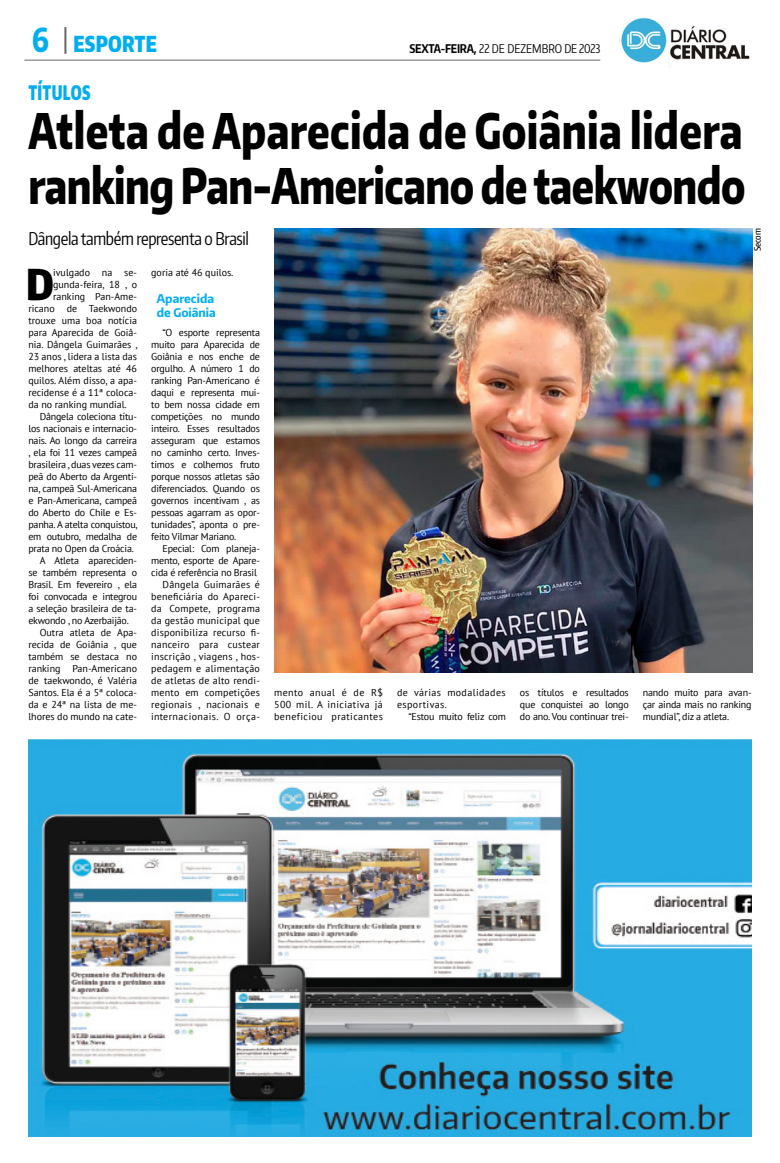
<style>
.page{position:relative;width:780px;height:1163px;background:#fff}
.page>*{position:absolute;margin:0;border:0;box-sizing:border-box;transform-origin:0 0}
.t1{font:800 49px/55px "Encode Sans Narrow";letter-spacing:-.01em;color:#000;scale:.81 1}
.t2{font:900 42.4px "Encode Sans Compressed";color:#000}
.t3{font:900 22px "Encode Sans Compressed";letter-spacing:.01em;color:#00aeef;scale:.91 1}
.t4{font:900 20px "Encode Sans Compressed";letter-spacing:.02em;color:#00aeef;scale:.8 1}
.t5{font:17.5px "Encode Sans Compressed";letter-spacing:-.02em;color:#000}
.t6{font:12px "Encode Sans Compressed";color:#000}
.t7{font:700 12px/14.4px "Encode Sans Narrow";color:#00aeef}
.t8{font:10px/12px "PT Sans";letter-spacing:-.02em;color:#000;text-align:justify}
.t9{font:10px "PT Sans";color:#000}
.t10{font:10px "PT Sans";letter-spacing:.02em;color:#000}
.t11{font:10px "PT Sans";letter-spacing:.04em;color:#000}
.t12{font:500 9px "Encode Sans Compressed";color:#000}
.s1{font-weight:800;font-size:33px}
.s2{font-weight:700}
</style>
<div class="page">
<img style="left:670px;top:26px;width:80px;height:34px">
<img style="left:619px;top:17px;width:48px;height:46px">
<hr style="left:24px;top:60px;width:576px;height:1px;background:#000">
<hr style="left:64px;top:27px;width:2px;height:27px;background:#000">
<img style="left:28px;top:739px;width:723px;height:397px">
<img style="left:274px;top:228px;width:478px;height:444px">
<p class="t3" style="left:32px;top:30px;width:139px"><span class="s1">6</span> ESPORTE</p>
<p class="t6" style="left:409px;top:41px;width:192px"><span class="s2">SEXTA-FEIRA,</span> 22 de dezembro DE 2023</p>
<p class="t4" style="left:28px;top:79px;width:79px">TÍTULOS</p>
<p class="t1" style="left:28px;top:102px;width:887px">Atleta de Aparecida de Goiânia lidera ranking Pan-Americano de taekwondo</p>
<p class="t5" style="left:28px;top:227px;width:222px">Dângela também representa o Brasil</p>
<p class="t12" style="left:751px;top:251px;width:25px;rotate:-90deg">Secom</p>
<p class="t2" style="left:26px;top:256px;width:29px">D</p>
<p class="t9" style="left:53px;top:266px;width:85px">ivulgado na se-</p>
<p class="t9" style="left:53px;top:278px;width:85px">gunda-feira, 18 , o</p>
<p class="t9" style="left:53px;top:290px;width:85px">ranking Pan-Ame-</p>
<p class="t9" style="left:28px;top:302px;width:110px">ricano de Taekwondo</p>
<p class="t9" style="left:28px;top:314px;width:110px">trouxe uma boa notícia</p>
<p class="t9" style="left:28px;top:326px;width:110px">para Aparecida de Goiâ-</p>
<p class="t9" style="left:28px;top:338px;width:111px">nia. Dângela Guimarães ,</p>
<p class="t9" style="left:28px;top:350px;width:110px">23 anos , lidera a lista das</p>
<p class="t9" style="left:28px;top:362px;width:110px">melhores ateltas até 46</p>
<p class="t9" style="left:28px;top:374px;width:110px">quilos. Além disso, a apa-</p>
<p class="t9" style="left:28px;top:386px;width:110px">recidense é a 11ª coloca-</p>
<p class="t9" style="left:28px;top:398px;width:100px">da no ranking mundial.</p>
<p class="t8" style="left:40px;top:410px;width:99px">Dângela coleciona títu-</p>
<p class="t8" style="left:28px;top:422px;width:110px">los nacionais e internacio-</p>
<p class="t8" style="left:28px;top:434px;width:110px">nais. Ao longo da carreira</p>
<p class="t8" style="left:28px;top:446px;width:110px">, ela foi 11 vezes campeã</p>
<p class="t8" style="left:28px;top:458px;width:110px">brasileira , duas vezes cam-</p>
<p class="t8" style="left:28px;top:470px;width:110px">peã do Aberto da Argenti-</p>
<p class="t8" style="left:28px;top:482px;width:110px">na, campeã Sul-Americana</p>
<p class="t8" style="left:28px;top:494px;width:110px">e Pan-Americana, campeã</p>
<p class="t8" style="left:28px;top:506px;width:110px">do Aberto do Chile e Es-</p>
<p class="t8" style="left:28px;top:518px;width:111px">panha. A atelta conquistou,</p>
<p class="t8" style="left:28px;top:530px;width:110px">em outubro, medalha de</p>
<p class="t8" style="left:28px;top:542px;width:107px">prata no Open da Croácia.</p>
<p class="t8" style="left:40px;top:554px;width:99px">A Atleta apareciden-</p>
<p class="t8" style="left:28px;top:566px;width:110px">se também representa o</p>
<p class="t8" style="left:28px;top:578px;width:110px">Brasil. Em fevereiro , ela</p>
<p class="t8" style="left:28px;top:590px;width:110px">foi convocada e integrou</p>
<p class="t8" style="left:28px;top:602px;width:110px">a seleção brasileira de ta-</p>
<p class="t8" style="left:28px;top:614px;width:102px">ekwondo , no Azerbaijão.</p>
<p class="t9" style="left:40px;top:626px;width:99px">Outra atleta de Apa-</p>
<p class="t9" style="left:28px;top:638px;width:110px">recida de Goiânia , que</p>
<p class="t9" style="left:28px;top:650px;width:110px">também se destaca no</p>
<p class="t9" style="left:28px;top:662px;width:110px">ranking Pan-Americano</p>
<p class="t9" style="left:28px;top:674px;width:110px">de taekwondo, é Valéria</p>
<p class="t9" style="left:28px;top:686px;width:110px">Santos. Ela é a 5ª coloca-</p>
<p class="t9" style="left:28px;top:698px;width:110px">da e 24ª na lista de me-</p>
<p class="t9" style="left:28px;top:710px;width:110px">lhores do mundo na cate-</p>
<p class="t9" style="left:151px;top:266px;width:84px">goria até 46 quilos.</p>
<p class="t7" style="left:157px;top:290px;width:60px">Aparecida de Goiânia</p>
<p class="t8" style="left:163px;top:326px;width:99px">“O esporte representa</p>
<p class="t8" style="left:151px;top:338px;width:110px">muito para Aparecida de</p>
<p class="t8" style="left:151px;top:350px;width:110px">Goiânia e nos enche de</p>
<p class="t8" style="left:151px;top:362px;width:110px">orgulho. A número 1 do</p>
<p class="t8" style="left:151px;top:374px;width:110px">ranking Pan-Americano é</p>
<p class="t8" style="left:151px;top:386px;width:110px">daqui e representa mui-</p>
<p class="t8" style="left:151px;top:398px;width:110px">to bem nossa cidade em</p>
<p class="t8" style="left:151px;top:410px;width:110px">competições no mundo</p>
<p class="t8" style="left:151px;top:422px;width:110px">inteiro. Esses resultados</p>
<p class="t8" style="left:151px;top:434px;width:110px">asseguram que estamos</p>
<p class="t8" style="left:151px;top:446px;width:110px">no caminho certo. Inves-</p>
<p class="t8" style="left:151px;top:458px;width:110px">timos e colhemos fruto</p>
<p class="t8" style="left:151px;top:470px;width:110px">porque nossos atletas são</p>
<p class="t8" style="left:151px;top:482px;width:110px">diferenciados. Quando os</p>
<p class="t8" style="left:151px;top:494px;width:110px">governos incentivam , as</p>
<p class="t8" style="left:151px;top:506px;width:110px">pessoas agarram as opor-</p>
<p class="t8" style="left:151px;top:518px;width:110px">tunidades”, aponta o pre-</p>
<p class="t8" style="left:151px;top:530px;width:87px">feito Vilmar Mariano.</p>
<p class="t8" style="left:163px;top:542px;width:99px">Epecial: Com planeja-</p>
<p class="t8" style="left:151px;top:554px;width:110px">mento, esporte de Apare-</p>
<p class="t8" style="left:151px;top:566px;width:107px">cida é referência no Brasil</p>
<p class="t10" style="left:163px;top:578px;width:99px">Dângela Guimarães é</p>
<p class="t10" style="left:151px;top:590px;width:110px">beneficiária do Apareci-</p>
<p class="t10" style="left:151px;top:602px;width:110px">da Compete, programa</p>
<p class="t10" style="left:151px;top:614px;width:110px">da gestão municipal que</p>
<p class="t10" style="left:151px;top:626px;width:110px">disponibiliza recurso fi-</p>
<p class="t10" style="left:151px;top:638px;width:110px">nanceiro para custear</p>
<p class="t10" style="left:151px;top:650px;width:110px">inscrição , viagens , hos-</p>
<p class="t10" style="left:151px;top:662px;width:110px">pedagem e alimentação</p>
<p class="t10" style="left:151px;top:674px;width:110px">de atletas de alto rendi-</p>
<p class="t10" style="left:151px;top:686px;width:110px">mento em competições</p>
<p class="t10" style="left:151px;top:698px;width:110px">regionais , nacionais e</p>
<p class="t11" style="left:151px;top:710px;width:110px">internacionais. O orça-</p>
<p class="t8" style="left:274px;top:686px;width:110px">mento anual é de R$ 500 mil. A iniciativa já beneficiou praticantes</p>
<p class="t11" style="left:397px;top:686px;width:110px">de várias modalidades</p>
<p class="t11" style="left:397px;top:698px;width:51px">esportivas.</p>
<p class="t8" style="left:408px;top:710px;width:99px">“Estou muito feliz com</p>
<p class="t8" style="left:520px;top:686px;width:110px">os títulos e resultados que conquistei ao longo do ano. Vou continuar trei-</p>
<p class="t8" style="left:643px;top:686px;width:110px">nando muito para avan&shy;çar ainda mais no ranking mundial”, diz a atleta.</p>
</div>
